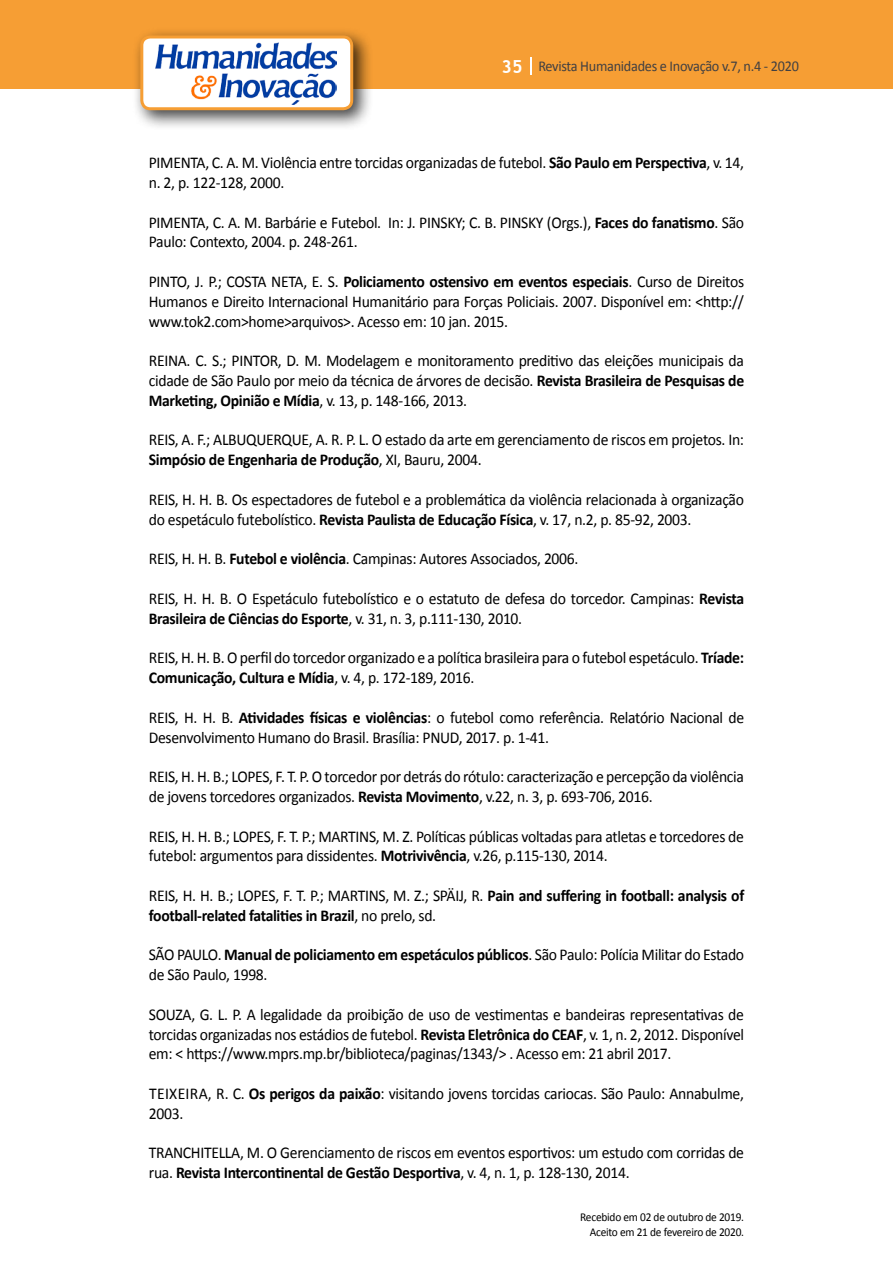
<style>
.page{position:relative;width:893px;height:1263px;background:#fff}
.page>*{position:absolute;margin:0;border:0;box-sizing:border-box;transform-origin:0 0}
.t1{font:16.5px/19.8px "Calibri";letter-spacing:-.02em;color:#000;scale:.95 1}
.t2{font:700 16.5px/19.8px "Calibri";letter-spacing:-.02em;color:#000;scale:.95 1}
.t3{font:15px "Calibri";letter-spacing:-.02em;color:#414042;scale:.95 1}
.t4{font:12px/14.4px "Calibri";letter-spacing:-.02em;color:#000;text-align:right;scale:.95 1}
.s1{font-family:"Trebuchet MS";font-weight:700;font-size:18px;color:#fff}
.s2{font-weight:700}
.s3{font-weight:400}
</style>
<div class="page">
<div style="left:0;top:0;width:893px;height:88px;background:#f69e34"></div>
<svg style="left:530px;top:57px;width:2px;height:18px"></svg>
<div style="left:132px;top:27px;width:241px;height:103px;background:#000;opacity:.75"></div>
<div style="left:142px;top:37px;width:210px;height:72px;background:#fff;border-radius:9px"></div>
<img style="left:156px;top:43px;width:180px;height:62px">
<div style="left:140px;top:35px;width:213px;height:75px;border:3px solid #f69e34;border-radius:9px"></div>
<p class="t3" style="left:501px;top:57px;width:315px"><span class="s1">35</span> Revista Humanidades e Inovação v.7, n.4 - 2020</p>
<p class="t1" style="left:149px;top:153px;width:628px">PIMENTA, C. A. M. Violência entre torcidas organizadas de futebol. <span class="s2">São Paulo em Perspectiva</span>, v. 14, n. 2, p. 122-128, 2000.</p>
<p class="t1" style="left:149px;top:212px;width:628px">PIMENTA, C. A. M. Barbárie e Futebol. In: J. PINSKY; C. B. PINSKY (Orgs.), <span class="s2">Faces do fanatismo</span>. São<br>Paulo: Contexto, 2004. p. 248-261.</p>
<p class="t1" style="left:149px;top:272px;width:628px;text-align:justify">PINTO, J. P.; COSTA NETA, E. S. <span class="s2">Policiamento ostensivo em eventos especiais</span>. Curso de Direitos Humanos e Direito Internacional Humanitário para Forças Policiais. 2007. Disponível em: &lt;http:// www.tok2.com&gt;home&gt;arquivos&gt;. Acesso em: 10 jan. 2015.</p>
<p class="t1" style="left:149px;top:351px;width:628px;text-align:justify">REINA. C. S.; PINTOR, D. M. Modelagem e monitoramento preditivo das eleições municipais da cidade de São Paulo por meio da técnica de árvores de decisão. <span class="s2">Revista Brasileira de Pesquisas de Marketing, Opinião e Mídia</span>, v. 13, p. 148-166, 2013.</p>
<p class="t1" style="left:149px;top:430px;width:628px">REIS, A. F.; ALBUQUERQUE, A. R. P. L. O estado da arte em gerenciamento de riscos em projetos. In:<br><span class="s2">Simpósio de Engenharia de Produção</span>, XI, Bauru, 2004.</p>
<p class="t1" style="left:149px;top:490px;width:628px">REIS, H. H. B. Os espectadores de futebol e a problemática da violência relacionada à organização do espetáculo futebolístico. <span class="s2">Revista Paulista de Educação Física</span>, v. 17, n.2, p. 85-92, 2003.</p>
<p class="t1" style="left:149px;top:549px;width:454px">REIS, H. H. B. <span class="s2">Futebol e violência</span>. Campinas: Autores Associados, 2006.</p>
<p class="t1" style="left:149px;top:589px;width:628px">REIS, H. H. B. O Espetáculo futebolístico e o estatuto de defesa do torcedor. Campinas: <span class="s2">Revista<br>Brasileira de Ciências do Esporte</span>, v. 31, n. 3, p.111-130, 2010.</p>
<p class="t1" style="left:149px;top:648px;width:628px">REIS, H. H. B. O perfil do torcedor organizado e a política brasileira para o futebol espetáculo. <span class="s2">Tríade:<br>Comunicação, Cultura e Mídia</span>, v. 4, p. 172-189, 2016.</p>
<p class="t1" style="left:149px;top:707px;width:628px">REIS, H. H. B. <span class="s2">Atividades físicas e violências</span>: o futebol como referência. Relatório Nacional de<br>Desenvolvimento Humano do Brasil. Brasília: PNUD, 2017. p. 1-41.</p>
<p class="t1" style="left:149px;top:767px;width:628px">REIS, H. H. B.; LOPES, F. T. P. O torcedor por detrás do rótulo: caracterização e percepção da violência de jovens torcedores organizados. <span class="s2">Revista Movimento</span>, v.22, n. 3, p. 693-706, 2016.</p>
<p class="t1" style="left:149px;top:826px;width:628px">REIS, H. H. B.; LOPES, F. T. P.; MARTINS, M. Z. Políticas públicas voltadas para atletas e torcedores de futebol: argumentos para dissidentes. <span class="s2">Motrivivência</span>, v.26, p.115-130, 2014.</p>
<p class="t2" style="left:149px;top:885px;width:628px"><span class="s3">REIS, H. H. B.; LOPES, F. T. P.; MARTINS, M. Z.; SPÄIJ, R.</span> Pain and suffering in football: analysis of football-related fatalities in Brazil<span class="s3">, no prelo, sd.</span></p>
<p class="t1" style="left:149px;top:945px;width:628px">SÃO PAULO. <span class="s2">Manual de policiamento em espetáculos públicos</span>. São Paulo: Polícia Militar do Estado de São Paulo, 1998.</p>
<p class="t1" style="left:149px;top:1004px;width:628px;text-align:justify">SOUZA, G. L. P. A legalidade da proibição de uso de vestimentas e bandeiras representativas de torcidas organizadas nos estádios de futebol. <span class="s2">Revista Eletrônica do CEAF</span>, v. 1, n. 2, 2012. Disponível em: &lt; https://www.mprs.mp.br/biblioteca/paginas/1343/&gt; . Acesso em: 21 abril 2017.</p>
<p class="t1" style="left:149px;top:1084px;width:628px">TEIXEIRA, R. C. <span class="s2">Os perigos da paixão</span>: visitando jovens torcidas cariocas. São Paulo: Annabulme,<br>2003.</p>
<p class="t1" style="left:149px;top:1143px;width:628px">TRANCHITELLA, M. O Gerenciamento de riscos em eventos esportivos: um estudo com corridas de rua. <span class="s2">Revista Intercontinental de Gestão Desportiva</span>, v. 4, n. 1, p. 128-130, 2014.</p>
<p class="t4" style="left:580px;top:1210px;width:174px">Recebido em 02 de outubro de 2019.<br>Aceito em 21 de fevereiro de 2020.</p>
</div>
